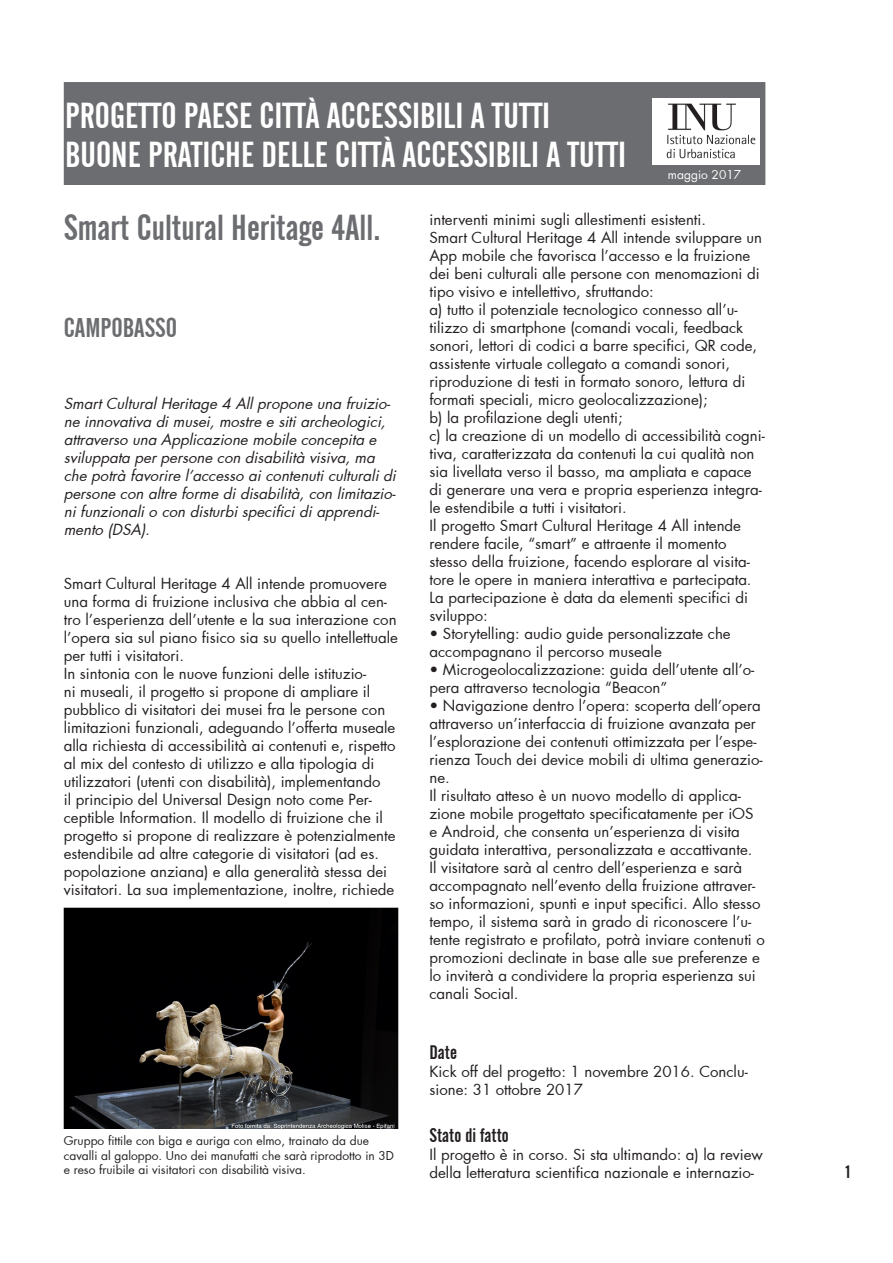
<style>
.page{position:relative;width:893px;height:1263px;background:#fff}
.page>*{position:absolute;margin:0;border:0;box-sizing:border-box;transform-origin:0 0}
.Address{font:36px "Alternate Gothic No 2 BT";color:#fff}
.corpo_dossier_INU{font:36px "Alternate Gothic No 2 BT";color:#6c6d70}
.corpo_dossier_INU-2{font:27px "Alternate Gothic No 2 BT";color:#6c6d70}
.corpo_dossier_INU-3{font:19.5px "Alternate Gothic No 2 BT";color:#231f20}
.Folio{font:18px "Alternate Gothic No 2 BT";color:#231f20}
.corpo_dossier_INU-4{font:15px/18px "Futura";color:#231f20}
.corpo_dossier_INU-5{font:italic 15px/18px "Futura";color:#231f20}
.corpo_dossier_INU-6{font:12px/14.4px "Futura";color:#231f20}
.corpo_dossier_INU-7{font:12px "Futura";color:#fff}
</style>
<div class="page">
<div style="left:65px;top:83px;width:700px;height:101px;background:#6c6d70"></div>
<div style="left:64px;top:82px;width:701px;height:103px;border:2px solid #6c6d70"></div>
<img style="left:653px;top:98px;width:106px;height:67px">
<img style="left:64px;top:907px;width:334px;height:221px">
<p class="Address" style="left:65px;top:95px;width:486px">PROGETTO PAESE CITTÀ ACCESSIBILI A TUTTI</p>
<p class="Address" style="left:65px;top:134px;width:562px">BUONE PRATICHE DELLE CITTÀ ACCESSIBILI A TUTTI</p>
<p class="corpo_dossier_INU-7" style="left:668px;top:167px;width:75px">maggio 2017</p>
<p class="corpo_dossier_INU" style="left:64px;top:207px;width:319px">Smart Cultural Heritage 4All.</p>
<p class="corpo_dossier_INU-2" style="left:64px;top:312px;width:115px">CAMPOBASSO</p>
<p class="corpo_dossier_INU-5" style="left:64px;top:394px;width:337px">SmartCulturalHeritage 4 Allpropone una fruizio&shy;ne innovativa dimusei,mostre e sitiarcheologici, attraverso una Applicazione mobile concepita e sviluppata perpersone con disabilità visiva,ma che potrà favorire l’accesso aicontenuticulturalidi persone con altre forme didisabilità,con limitazio&shy;nifunzionalio con disturbispecificidiapprendi&shy;mento (DSA).</p>
<p class="corpo_dossier_INU-4" style="left:64px;top:574px;width:336px">Smart Cultural Heritage 4 All intende promuovere una forma di fruizione inclusiva che abbia al cen&shy;tro l’esperienza dell’utente e la sua interazione con l’opera sia sul piano fisico sia su quello intellettuale per tutti i visitatori.</p>
<p class="corpo_dossier_INU-4" style="left:64px;top:664px;width:333px">In sintonia con le nuove funzioni delle istituzio-<br>ni museali, il progetto si propone di ampliare il pubblico di visitatori dei musei fra le persone con limitazioni funzionali, adeguando l’offerta museale alla richiesta di accessibilità ai contenuti e, rispetto al mix del contesto di utilizzo e alla tipologia di utilizzatori (utenti con disabilità), implementando<br>il principio del Universal Design noto come Per&shy;ceptible Information. Il modello di fruizione che il progetto si propone di realizzare è potenzialmente estendibile ad altre categorie di visitatori (ad es. popolazione anziana) e alla generalità stessa dei visitatori. La sua implementazione, inoltre, richiede</p>
<p class="corpo_dossier_INU-6" style="left:64px;top:1134px;width:332px">Gruppo fittile con biga e auriga con elmo, trainato da due cavalli al galoppo. Uno dei manufatti che sarà riprodotto in 3D e reso fruibile ai visitatori con disabilità visiva.</p>
<p class="corpo_dossier_INU-4" style="left:429px;top:210px;width:278px">interventi minimi sugli allestimenti esistenti.</p>
<p class="corpo_dossier_INU-4" style="left:429px;top:228px;width:334px">Smart Cultural Heritage 4 All intende sviluppare un App mobile che favorisca l’accesso e la fruizione dei beni culturali alle persone con menomazioni di tipo visivo e intellettivo, sfruttando:</p>
<p class="corpo_dossier_INU-4" style="left:429px;top:300px;width:329px">a) tutto il potenziale tecnologico connesso all’u&shy;tilizzo di smartphone (comandi vocali, feedback sonori, lettori di codici a barre specifici, QR code, assistente virtuale collegato a comandi sonori, riproduzione di testi in formato sonoro, lettura di formati speciali, micro geolocalizzazione);</p>
<p class="corpo_dossier_INU-4" style="left:429px;top:408px;width:195px">b) la profilazione degli utenti;</p>
<p class="corpo_dossier_INU-4" style="left:429px;top:426px;width:337px">c) la creazione di un modello di accessibilità cogni&shy;tiva, caratterizzata da contenuti la cui qualità non sia livellata verso il basso, ma ampliata e capace di generare una vera e propria esperienza integra&shy;le estendibile a tutti i visitatori.</p>
<p class="corpo_dossier_INU-4" style="left:429px;top:516px;width:324px">Il progetto Smart Cultural Heritage 4 All intende rendere facile, “smart” e attraente il momento stesso della fruizione, facendo esplorare al visita&shy;tore le opere in maniera interattiva e partecipata.<br>La partecipazione è data da elementi specifici di sviluppo:</p>
<p class="corpo_dossier_INU-4" style="left:429px;top:624px;width:303px">• Storytelling: audio guide personalizzate che accompagnano il percorso museale</p>
<p class="corpo_dossier_INU-4" style="left:429px;top:660px;width:326px">• Microgeolocalizzazione: guida dell’utente all’o&shy;pera attraverso tecnologia “Beacon”</p>
<p class="corpo_dossier_INU-4" style="left:429px;top:696px;width:335px">• Navigazione dentro l’opera: scoperta dell’opera attraverso un’interfaccia di fruizione avanzata per l’esplorazione dei contenuti ottimizzata per l’espe&shy;rienza Touch dei device mobili di ultima generazio&shy;ne.</p>
<p class="corpo_dossier_INU-4" style="left:429px;top:786px;width:337px">Il risultato atteso è un nuovo modello di applica&shy;zione mobile progettato specificatamente per iOS e Android, che consenta un’esperienza di visita guidata interattiva, personalizzata e accattivante.<br>Il visitatore sarà al centro dell’esperienza e sarà accompagnato nell’evento della fruizione attraver&shy;so informazioni, spunti e input specifici. Allo stesso tempo, il sistema sarà in grado di riconoscere l’u&shy;tente registrato e profilato, potrà inviare contenuti o promozioni declinate in base alle sue preferenze e lo inviterà a condividere la propria esperienza sui canali Social.</p>
<p class="corpo_dossier_INU-3" style="left:429px;top:1041px;width:29px">Date</p>
<p class="corpo_dossier_INU-4" style="left:429px;top:1062px;width:320px">Kick off del progetto: 1 novembre 2016. Conclu&shy;sione: 31 ottobre 2017</p>
<p class="corpo_dossier_INU-3" style="left:429px;top:1124px;width:81px">Stato di fatto</p>
<p class="corpo_dossier_INU-4" style="left:429px;top:1145px;width:335px">Il progetto è in corso. Si sta ultimando: a) la review della letteratura scientifica nazionale e internazio-</p>
<p class="Folio" style="left:846px;top:1162px;width:6px">1</p>
</div>
